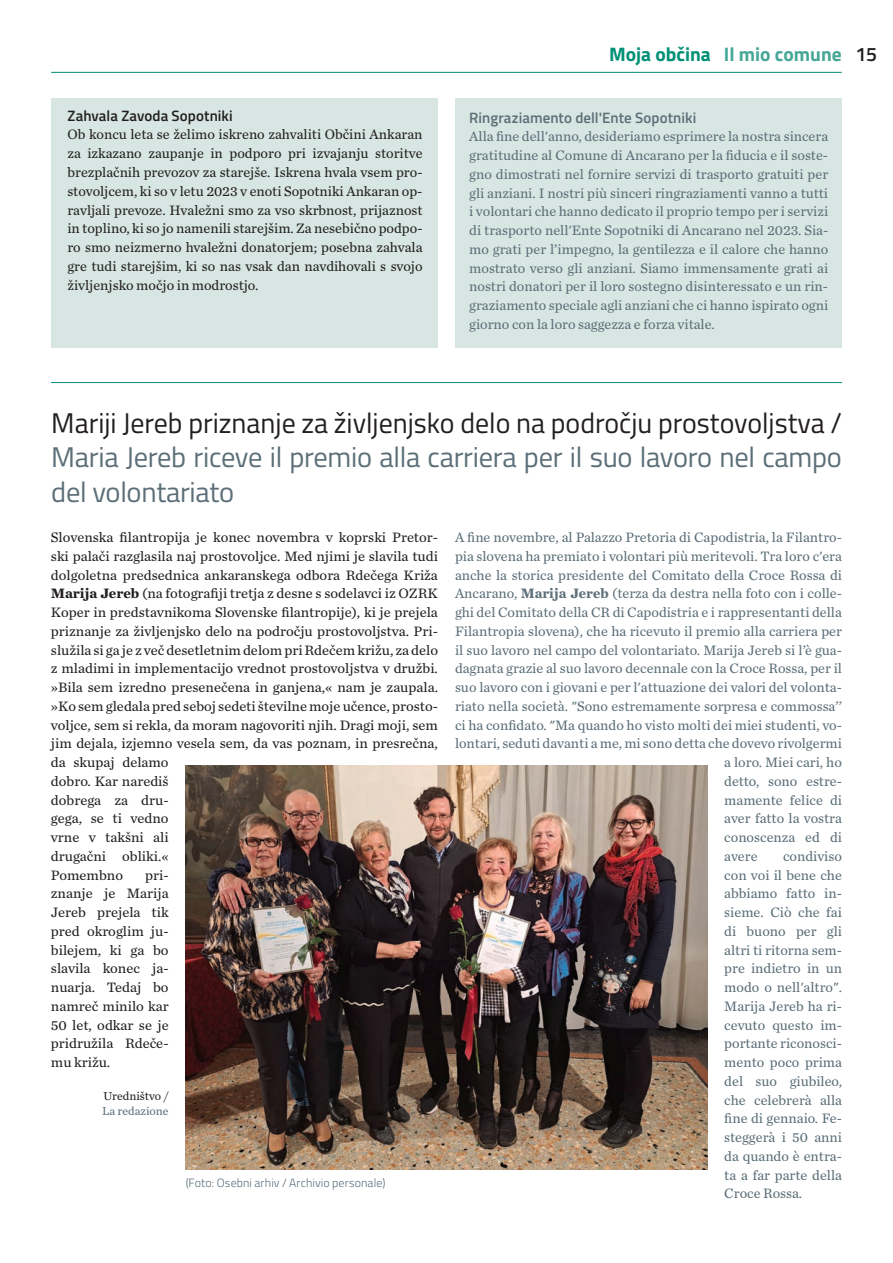
<style>
.page{position:relative;width:893px;height:1263px;background:#fff}
.page>*{position:absolute;margin:0;border:0;box-sizing:border-box;transform-origin:0 0}
.t1{font:28.5px/34.2px "Titillium";letter-spacing:-.01em;color:#5c6f78}
.t2{font:28.5px "Titillium";color:#231f20}
.t3{font:700 19.5px "Titillium";color:#46a796}
.t4{font:600 15px "Titillium";letter-spacing:.005em;color:#5c6f78}
.t5{font:600 15px "Titillium";letter-spacing:.005em;color:#231f20}
.t6{font:14.25px/18.8px "Chronicle Text G2";color:#5c6f78;text-align:justify}
.t7{font:14.25px/18.8px "Chronicle Text G2";color:#231f20;text-align:justify}
.t8{font:300 12px "Titillium";letter-spacing:.01em;color:#5c6f78}
.t9{font:12px "Chronicle Text G2";color:#231f20}
.t10{font:12px "Chronicle Text G2";color:#5c6f78}
.s1{color:#009175}
.s2{font-weight:600;color:#231f20}
.s3{font-weight:700}
</style>
<div class="page">
<hr style="left:51px;top:72px;width:791px;height:1px;background:#009175">
<div style="left:51px;top:98px;width:387px;height:250px;background:#d7e6e2"></div>
<div style="left:455px;top:98px;width:387px;height:250px;background:#d7e6e2"></div>
<hr style="left:51px;top:382px;width:791px;height:1px;background:#009175">
<img style="left:186px;top:766px;width:521px;height:404px">
<p class="t5" style="left:67px;top:104px;width:167px">Zahvala Zavoda Sopotniki</p>
<p class="t7" style="left:67px;top:125px;width:357px">Ob koncu leta se želimo iskreno zahvaliti Občini Ankaran za izkazano zaupanje in podporo pri izvajanju storitve brezplačnih prevozov za starejše. Iskrena hvala vsem pro&shy;stovoljcem, ki so v letu 2023 v enoti Sopotniki Ankaran op&shy;ravljali prevoze. Hvaležni smo za vso skrbnost, prijaznost in toplino, ki so jo namenili starejšim. Za nesebično podpo&shy;ro smo neizmerno hvaležni donatorjem; posebna zahvala gre tudi starejšim, ki so nas vsak dan navdihovali s svojo življenjsko močjo in modrostjo.</p>
<h2 class="t3" style="left:609px;top:40px;width:270px"><span class="s1">Moja občina</span> Il mio comune <span class="s2">15</span></h2>
<p class="t4" style="left:469px;top:106px;width:229px">Ringraziamento dell'Ente Sopotniki</p>
<p class="t6" style="left:469px;top:126px;width:360px">Alla fine dell'anno, desideriamo esprimere la nostra sincera gratitudine al Comune di Ancarano per la fiducia e il soste&shy;gno dimostrati nel fornire servizi di trasporto gratuiti per gli anziani. I nostri più sinceri ringraziamenti vanno a tutti i volontari che hanno dedicato il proprio tempo per i servizi di trasporto nell'Ente Sopotniki di Ancarano nel 2023. Sia&shy;mo grati per l’impegno, la gentilezza e il calore che hanno mostrato verso gli anziani. Siamo immensamente grati ai nostri donatori per il loro sostegno disinteressato e un rin&shy;graziamento speciale agli anziani che ci hanno ispirato ogni giorno con la loro saggezza e forza vitale.</p>
<h1 class="t2" style="left:51px;top:402px;width:792px">Mariji Jereb priznanje za življenjsko delo na področju prostovoljstva /</h1>
<h1 class="t1" style="left:51px;top:439px;width:792px">Maria Jereb riceve il premio alla carriera per il suo lavoro nel campo del volontariato</h1>
<p class="t7" style="left:51px;top:527px;width:389px;text-align:left">Slovenska filantropija je konec novembra v koprski Pretor&shy;ski palači razglasila naj prostovoljce. Med njimi je slavila tudi dolgoletna predsednica ankaranskega odbora Rdečega Križa <span class="s3">Marija Jereb</span> (na fotografiji tretja z desne s sodelavci iz OZRK Koper in predstavnikoma Slovenske filantropije), ki je prejela priznanje za življenjsko delo na področju prostovoljstva. Pri&shy;služila si ga je z več desetletnim delom pri Rdečem križu, za delo z mladimi in implementacijo vrednot prostovoljstva v družbi. »Bila sem izredno presenečena in ganjena,« nam je zaupala. »Ko sem gledala pred seboj sedeti številne moje učence, prosto&shy;voljce, sem si rekla, da moram nagovoriti njih. Dragi moji, sem jim dejala, izjemno vesela sem, da vas poznam, in presrečna, da skupaj delamo<br>dobro. Kar narediš<br>dobrega za dru-<br>gega, se ti vedno<br>vrne v takšni ali<br>drugačni obliki.«<br>Pomembno</p>
<p class="t7" style="left:51px;top:865px;width:119px;text-indent:94px">pri&shy;znanje je Marija Jereb prejela tik pred okroglim ju&shy;bilejem, ki ga bo slavila konec ja&shy;nuarja. Tedaj bo namreč minilo kar 50 let, odkar se je pridružila Rdeče&shy;mu križu.</p>
<p class="t9" style="left:103px;top:1087px;width:67px">Uredništvo /</p>
<p class="t10" style="left:102px;top:1101px;width:68px">La redazione</p>
<p class="t8" style="left:186px;top:1174px;width:201px">(Foto: Osebni arhiv / Archivio personale)</p>
<p class="t6" style="left:455px;top:527px;width:388px">A fine novembre, al Palazzo Pretoria di Capodistria, la Filantro-</p>
<p class="t6" style="left:455px;top:546px;width:388px">pia slovena ha premiato i volontari più meritevoli. Tra loro c'era</p>
<p class="t6" style="left:455px;top:565px;width:388px">anche la storica presidente del Comitato della Croce Rossa di</p>
<p class="t6" style="left:455px;top:583px;width:388px">Ancarano, <span class="s3">Marija Jereb</span> (terza da destra nella foto con i colle-</p>
<p class="t6" style="left:455px;top:602px;width:388px">ghi del Comitato della CR di Capodistria e i rappresentanti della</p>
<p class="t6" style="left:455px;top:621px;width:388px">Filantropia slovena), che ha ricevuto il premio alla carriera per</p>
<p class="t6" style="left:455px;top:640px;width:388px">il suo lavoro nel campo del volontariato. Marija Jereb si l’è gua-</p>
<p class="t6" style="left:455px;top:658px;width:388px">dagnata grazie al suo lavoro decennale con la Croce Rossa, per il</p>
<p class="t6" style="left:455px;top:677px;width:388px">suo lavoro con i giovani e per l'attuazione dei valori del volonta-</p>
<p class="t6" style="left:455px;top:696px;width:388px">riato nella società. "Sono estremamente sorpresa e commossa’’</p>
<p class="t6" style="left:455px;top:715px;width:388px">ci ha confidato. "Ma quando ho visto molti dei miei studenti, vo-</p>
<p class="t6" style="left:455px;top:733px;width:388px">lontari, seduti davanti a me, mi sono detta che dovevo rivolgermi</p>
<p class="t6" style="left:724px;top:752px;width:119px">a loro. Miei cari, ho</p>
<p class="t6" style="left:724px;top:771px;width:119px">detto, sono estre-</p>
<p class="t6" style="left:724px;top:790px;width:119px">mamente felice di</p>
<p class="t6" style="left:724px;top:808px;width:119px">aver fatto la vostra</p>
<p class="t6" style="left:724px;top:827px;width:119px">conoscenza ed di</p>
<p class="t6" style="left:724px;top:846px;width:35px">avere</p>
<p class="t6" style="left:724px;top:846px;width:119px;text-indent:59px">condiviso con voi il bene che abbiamo fatto in&shy;sieme. Ciò che fai di buono per gli altri ti ritorna sem&shy;pre indietro in un modo o nell'altro".<br>Marija Jereb ha ri&shy;cevuto questo im&shy;portante riconosci&shy;mento poco prima del suo giubileo, che celebrerà alla fine di gennaio. Fe&shy;steggerà i 50 anni da quando è entra&shy;ta a far parte della Croce Rossa.</p>
</div>
